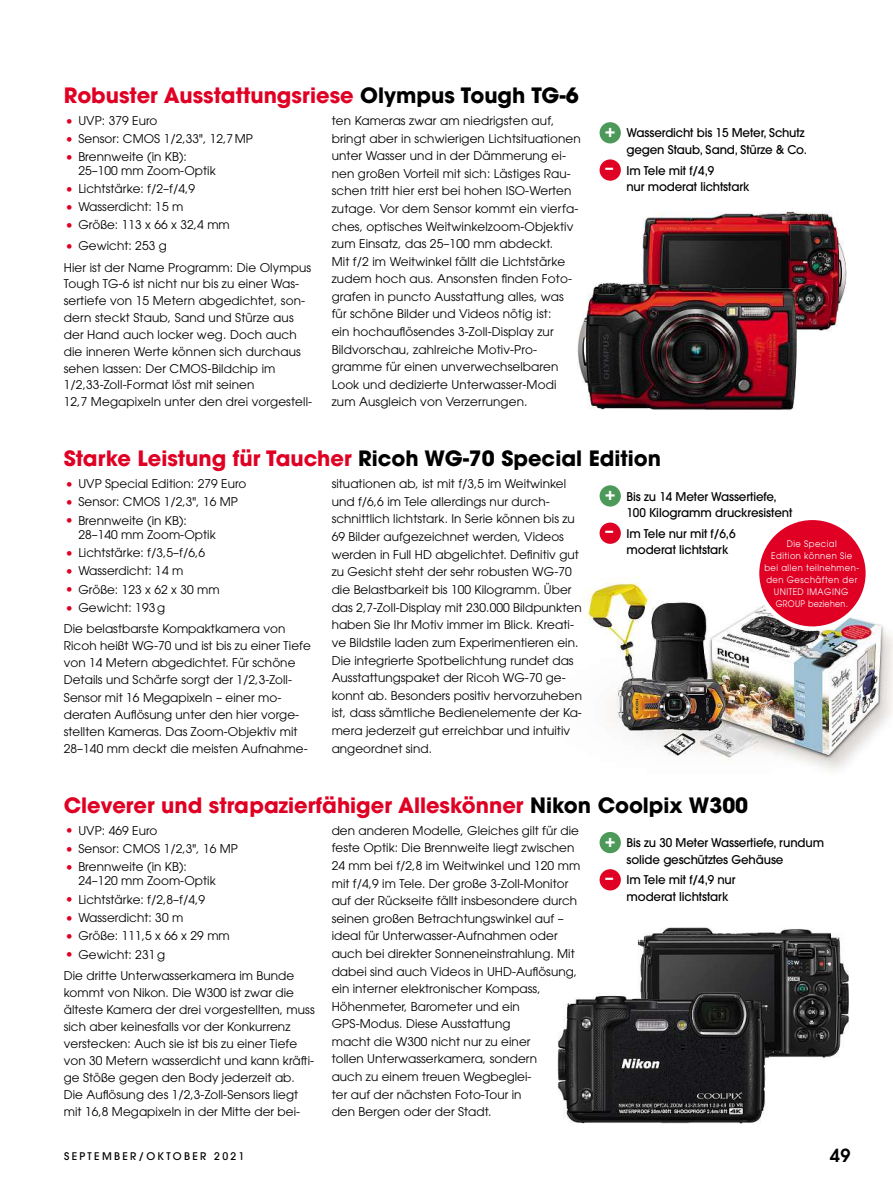
<style>
.page{position:relative;width:893px;height:1191px;background:#fff}
.page>*{position:absolute;margin:0;border:0;box-sizing:border-box;transform-origin:0 0}
.t1{font:700 21px "ITC Avant Garde Std";color:#df0024}
.t2{font:600 18px "ITC Avant Garde Std";color:#000}
.t3{font:12px/17.5px "ITC Avant Garde Std";letter-spacing:.005em;color:#000}
.t4{font:500 12px/16.5px "ITC Avant Garde Std";letter-spacing:-.01em;color:#000}
.t5{font:500 10.5px "ITC Avant Garde Std";letter-spacing:.22em;color:#000}
.t6{font:9px/12px "ITC Avant Garde Std";letter-spacing:.055em;color:#fff;text-align:center;scale:.93 1}
.s1{color:#000}
.s2{font-weight:700;font-size:15px;color:#df0024}
.s3{font-weight:600;font-size:18px;color:#fff}
</style>
<div class="page">
<img style="left:582px;top:577px;width:311px;height:194px">
<img style="left:642px;top:211px;width:204px;height:121px">
<img style="left:577px;top:282px;width:220px;height:128px">
<img style="left:642px;top:282px;width:155px;height:51px">
<img style="left:638px;top:927px;width:211px;height:131px">
<img style="left:557px;top:995px;width:106px;height:128px">
<img style="left:663px;top:1058px;width:103px;height:65px">
<img style="left:638px;top:992px;width:130px;height:66px">
<div style="left:600px;top:122px;width:21px;height:21px;background:#4d995a;border-radius:50%"></div>
<div style="left:600px;top:159px;width:21px;height:22px;background:#df0024;border-radius:50%"></div>
<div style="left:600px;top:832px;width:21px;height:21px;background:#4d995a;border-radius:50%"></div>
<div style="left:600px;top:869px;width:21px;height:21px;background:#df0024;border-radius:50%"></div>
<div style="left:757px;top:518px;width:111px;height:110px;background:#df0024;border-radius:50%"></div>
<div style="left:755px;top:515px;width:115px;height:116px;border:4px solid #fff;border-radius:50%"></div>
<div style="left:600px;top:485px;width:21px;height:21px;background:#4d995a;border-radius:50%"></div>
<div style="left:600px;top:522px;width:21px;height:22px;background:#df0024;border-radius:50%"></div>
<h1 class="t1" style="left:64px;top:83px;width:516px">Robuster Ausstattungsriese <span class="s1">Olympus Tough TG-6</span></h1>
<p class="t3" style="left:64px;top:112px;width:95px"><span class="s2">•</span> UVP: 379 Euro</p>
<p class="t3" style="left:64px;top:130px;width:191px"><span class="s2">•</span> Sensor: CMOS 1/2,33", 12,7MP</p>
<p class="t3" style="left:78px;top:150px;width:139px;line-height:13.8px;text-indent:-15px"><span class="s2">•</span> Brennweite (in KB):<br>25–100 mm Zoom-Optik</p>
<p class="t3" style="left:64px;top:180px;width:133px"><span class="s2">•</span> Lichtstärke: f/2–f/4,9</p>
<p class="t3" style="left:64px;top:198px;width:121px"><span class="s2">•</span> Wasserdicht: 15 m</p>
<p class="t3" style="left:64px;top:216px;width:168px"><span class="s2">•</span> Größe: 113 x 66 x 32,4 mm</p>
<p class="t3" style="left:64px;top:236px;width:249px;line-height:21.1px"><span class="s2">•</span> Gewicht: 253 g<br>Hier ist der Name Programm: Die Olympus</p>
<p class="t3" style="left:64px;top:276px;width:250px;line-height:16.8px">Tough TG-6 ist nicht nur bis zu einer Was&shy;sertiefe von 15 Metern abgedichtet, son&shy;dern steckt Staub, Sand und Stürze aus der Hand auch locker weg. Doch auch die inneren Werte können sich durchaus sehen lassen: Der CMOS-Bildchip im 1/2,33-Zoll-Format löst mit seinen<br>12,7 Megapixeln unter den drei vorgestell-</p>
<p class="t3" style="left:332px;top:112px;width:251px">ten Kameras zwar am niedrigsten auf, bringt aber in schwierigen Lichtsituationen unter Wasser und in der Dämmerung ei&shy;nen großen Vorteil mit sich: Lästiges Rau&shy;schen tritt hier erst bei hohen ISO-Werten zutage. Vor dem Sensor kommt ein vierfa&shy;ches, optisches Weitwinkelzoom-Objektiv zum Einsatz, das 25–100 mm abdeckt.<br>Mit f/2 im Weitwinkel fällt die Lichtstärke zudem hoch aus. Ansonsten finden Foto&shy;grafen in puncto Ausstattung alles, was für schöne Bilder und Videos nötig ist:<br>ein hochauflösendes 3-Zoll-Display zur Bildvorschau, zahlreiche Motiv-Pro&shy;gramme für einen unverwechselbaren Look und dedizierte Unterwasser-Modi zum Ausgleich von Verzerrungen.</p>
<p class="t4" style="left:605px;top:125px;width:204px;text-align:right"><span class="s3">+</span> Wasserdicht bis 15 Meter, Schutz gegen Staub, Sand, Stürze &amp; Co.</p>
<p class="t4" style="left:627px;top:162px;width:125px;text-indent:-22px"><span class="s3">–</span> Im Tele mit f/4,9<br>nur moderat lichtstark</p>
<h1 class="t1" style="left:64px;top:446px;width:599px">Starke Leistung für Taucher <span class="s1">Ricoh WG-70 Special Edition</span></h1>
<p class="t3" style="left:64px;top:475px;width:184px"><span class="s2">•</span> UVP Special Edition: 279 Euro</p>
<p class="t3" style="left:64px;top:493px;width:176px"><span class="s2">•</span> Sensor: CMOS 1/2,3", 16 MP</p>
<p class="t3" style="left:78px;top:513px;width:139px;line-height:14.1px;text-indent:-15px"><span class="s2">•</span> Brennweite (in KB):<br>28–140 mm Zoom-Optik</p>
<p class="t3" style="left:64px;top:544px;width:143px"><span class="s2">•</span> Lichtstärke: f/3,5–f/6,6</p>
<p class="t3" style="left:64px;top:562px;width:121px"><span class="s2">•</span> Wasserdicht: 14 m</p>
<p class="t3" style="left:64px;top:581px;width:157px"><span class="s2">•</span> Größe: 123 x 62 x 30 mm</p>
<p class="t3" style="left:64px;top:597px;width:223px;line-height:21.3px"><span class="s2">•</span> Gewicht: 193g<br>Die belastbarste Kompaktkamera von</p>
<p class="t3" style="left:64px;top:637px;width:249px;line-height:17.1px">Ricoh heißt WG-70 und ist bis zu einer Tiefe von 14 Metern abgedichtet. Für schöne Details und Schärfe sorgt der 1/2,3-Zoll-Sensor mit 16 Megapixeln – einer mo&shy;deraten Auflösung unter den hier vorge&shy;stellten Kameras. Das Zoom-Objektiv mit 28–140 mm deckt die meisten Aufnahme-</p>
<p class="t3" style="left:332px;top:475px;width:252px">situationen ab, ist mit f/3,5 im Weitwinkel und f/6,6 im Tele allerdings nur durch&shy;schnittlich lichtstark. In Serie können bis zu 69 Bilder aufgezeichnet werden, Videos werden in Full HD abgelichtet. Definitiv gut zu Gesicht steht der sehr robusten WG-70 die Belastbarkeit bis 100 Kilogramm. Über das 2,7-Zoll-Display mit 230.000 Bildpunkten haben Sie Ihr Motiv immer im Blick. Kreati&shy;ve Bildstile laden zum Experimentieren ein.<br>Die integrierte Spotbelichtung rundet das Ausstattungspaket der Ricoh WG-70 ge&shy;konnt ab. Besonders positiv hervorzuheben ist, dass sämtliche Bedienelemente der Ka&shy;mera jederzeit gut erreichbar und intuitiv angeordnet sind.</p>
<p class="t4" style="left:627px;top:488px;width:167px;text-indent:-22px"><span class="s3">+</span> Bis zu 14 Meter Wassertiefe,<br>100 Kilogramm druckresistent</p>
<p class="t4" style="left:627px;top:525px;width:110px;text-indent:-22px"><span class="s3">–</span> Im Tele nur mit f/6,6 moderat lichtstark</p>
<p class="t6" style="left:764px;top:537px;width:103px">Die Special<br>Edition können Sie bei allen teilnehmen&shy;den Geschäften der<br>UNITED IMAGING<br>GROUP beziehen.</p>
<h1 class="t1" style="left:64px;top:793px;width:686px">Cleverer und strapazierfähiger Alleskönner <span class="s1">Nikon Coolpix W300</span></h1>
<p class="t3" style="left:64px;top:822px;width:95px"><span class="s2">•</span> UVP: 469 Euro</p>
<p class="t3" style="left:64px;top:840px;width:176px"><span class="s2">•</span> Sensor: CMOS 1/2,3", 16 MP</p>
<p class="t3" style="left:78px;top:860px;width:139px;line-height:14.1px;text-indent:-15px"><span class="s2">•</span> Brennweite (in KB):<br>24–120 mm Zoom-Optik</p>
<p class="t3" style="left:64px;top:890px;width:143px"><span class="s2">•</span> Lichtstärke: f/2,8–f/4,9</p>
<p class="t3" style="left:64px;top:909px;width:121px"><span class="s2">•</span> Wasserdicht: 30 m</p>
<p class="t3" style="left:64px;top:927px;width:168px"><span class="s2">•</span> Größe: 111,5 x 66 x 29 mm</p>
<p class="t3" style="left:64px;top:943px;width:232px;line-height:21.3px"><span class="s2">•</span> Gewicht: 231g<br>Die dritte Unterwasserkamera im Bunde</p>
<p class="t3" style="left:64px;top:984px;width:252px;line-height:17.1px">kommt von Nikon. Die W300 ist zwar die älteste Kamera der drei vorgestellten, muss sich aber keinesfalls vor der Konkurrenz verstecken: Auch sie ist bis zu einer Tiefe von 30 Metern wasserdicht und kann kräfti&shy;ge Stöße gegen den Body jederzeit ab.<br>Die Auflösung des 1/2,3-Zoll-Sensors liegt mit 16,8 Megapixeln in der Mitte der bei-</p>
<p class="t3" style="left:332px;top:822px;width:250px">den anderen Modelle, Gleiches gilt für die feste Optik: Die Brennweite liegt zwischen 24 mm bei f/2,8 im Weitwinkel und 120 mm mit f/4,9 im Tele. Der große 3-Zoll-Monitor auf der Rückseite fällt insbesondere durch seinen großen Betrachtungswinkel auf – ideal für Unterwasser-Aufnahmen oder auch bei direkter Sonneneinstrahlung. Mit dabei sind auch Videos in UHD-Auflösung, ein interner elektronischer Kompass, Höhenmeter, Barometer und ein GPS-Modus. Diese Ausstattung<br>macht die W300 nicht nur zu einer<br>tollen Unterwasserkamera, sondern<br>auch zu einem treuen Wegbeglei-<br>ter auf der nächsten Foto-Tour in<br>den Bergen oder der Stadt.</p>
<p class="t4" style="left:627px;top:834px;width:199px;text-indent:-22px"><span class="s3">+</span> Bis zu 30 Meter Wassertiefe, rundum solide geschütztes Gehäuse</p>
<p class="t4" style="left:627px;top:872px;width:110px;text-indent:-22px"><span class="s3">–</span> Im Tele mit f/4,9 nur moderat lichtstark</p>
<p class="t5" style="left:64px;top:1150px;width:182px">SEPTEMBER/OKTOBER 2021</p>
<h2 class="t2" style="left:830px;top:1145px;width:22px">49</h2>
</div>
